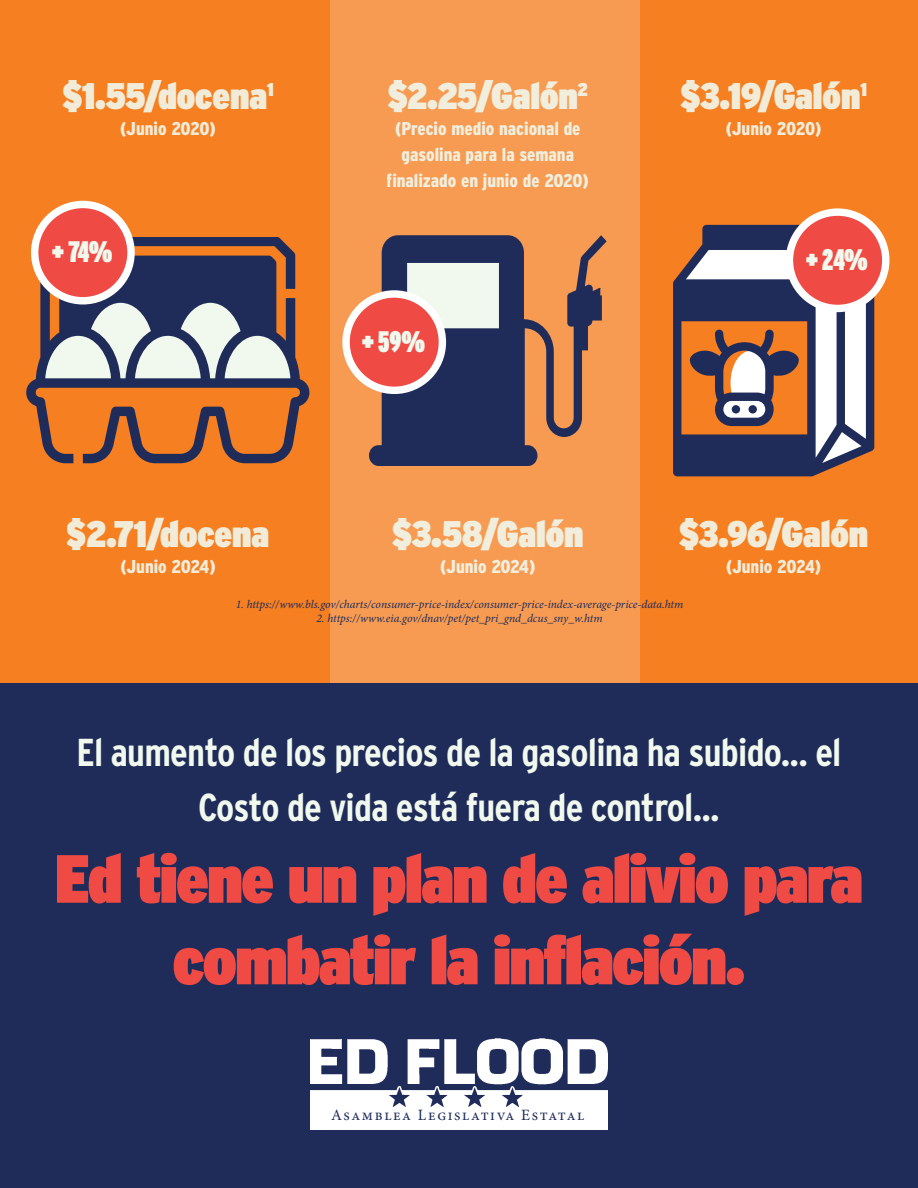
<style>
.page{position:relative;width:918px;height:1188px;background:#fff}
.page>*{position:absolute;margin:0;border:0;box-sizing:border-box;transform-origin:0 0}
.t1{font:900 67.95px/81.6px "Interstate Condensed";letter-spacing:-.02em;color:#ef4b44;text-align:center}
.t2{font:700 38.85px/55.5px "Interstate Condensed";letter-spacing:-.02em;color:#f1f8ed;text-align:center}
.t3{font:900 37.05px "Interstate Condensed";color:#f1f8ed}
.t4{font:900 29.7px "Interstate Compressed";color:#f1f8ed}
.t5{font:900 18.6px/26px "Interstate Condensed";color:#f1f8ed;text-align:center}
.t6{font:15.75px "Minion Pro";letter-spacing:.1em;color:#1f2c5a}
.t7{font:italic 11.7px "Minion Pro";letter-spacing:-.005em;color:#1f2c5a}
</style>
<div class="page">
<div style="left:0;top:628px;width:918px;height:560px;background:#1f2c5a"></div>
<div style="left:0;top:0;width:918px;height:683px;background:#f57f21"></div>
<div style="left:330px;top:0;width:310px;height:683px;background:#f79b52"></div>
<svg style="left:673px;top:225px;width:201px;height:251px"></svg>
<svg style="left:369px;top:235px;width:238px;height:231px;fill:#1f2c5a"></svg>
<svg style="left:27px;top:238px;width:282px;height:225px"></svg>
<svg style="left:45px;top:303px;width:245px;height:75px;background:#a0a5ad"></svg>
<div style="left:35px;top:204px;width:96px;height:97px;background:#ef4b44;border-radius:50%"></div>
<div style="left:31px;top:201px;width:104px;height:103px;border:7px solid #fff;border-radius:50%"></div>
<div style="left:789px;top:212px;width:97px;height:96px;background:#ef4b44;border-radius:50%"></div>
<div style="left:786px;top:208px;width:103px;height:104px;border:7px solid #fff;border-radius:50%"></div>
<img style="left:311px;top:1038px;width:296px;height:92px">
<div style="left:321px;top:1107px;width:276px;height:21px;background:#fff"></div>
<div style="left:346px;top:294px;width:96px;height:96px;background:#ef4b44;border-radius:50%"></div>
<div style="left:342px;top:290px;width:104px;height:104px;border:7px solid #fff;border-radius:50%"></div>
<h3 class="t3" style="left:63px;top:75px;width:212px">$1.55/docena<sup>1</sup></h3>
<h3 class="t5" style="left:120px;top:116px;width:97px">(Junio 2020)</h3>
<h3 class="t3" style="left:388px;top:75px;width:201px">$2.25/Galón<sup>2</sup></h3>
<h3 class="t5" style="left:387px;top:116px;width:204px">(Precio medio nacional de gasolina para la semana finalizado en junio de 2020)</h3>
<h3 class="t3" style="left:680px;top:75px;width:188px">$3.19/Galón<sup>1</sup></h3>
<h3 class="t5" style="left:726px;top:116px;width:97px">(Junio 2020)</h3>
<p class="t4" style="left:52px;top:235px;width:62px">+ 74%</p>
<p class="t4" style="left:806px;top:243px;width:63px">+ 24%</p>
<h3 class="t3" style="left:67px;top:513px;width:204px">$2.71/docena</h3>
<h3 class="t5" style="left:120px;top:554px;width:97px">(Junio 2024)</h3>
<p class="t4" style="left:362px;top:325px;width:65px">+ 59%</p>
<h3 class="t3" style="left:392px;top:513px;width:193px">$3.58/Galón</h3>
<h3 class="t5" style="left:440px;top:554px;width:97px">(Junio 2024)</h3>
<h3 class="t3" style="left:679px;top:513px;width:191px">$3.96/Galón</h3>
<h3 class="t5" style="left:726px;top:554px;width:97px">(Junio 2024)</h3>
<p class="t7" style="left:236px;top:597px;width:449px">1. https://www.bls.gov/charts/consumer-price-index/consumer-price-index-average-price-data.htm</p>
<p class="t7" style="left:316px;top:611px;width:288px">2. https://www.eia.gov/dnav/pet/pet_pri_gnd_dcus_sny_w.htm</p>
<p class="t2" style="left:76px;top:724px;width:767px">El aumento de los precios de la gasolina ha subido... el<br>Costo de vida está fuera de control...</p>
<p class="t1" style="left:55px;top:837px;width:809px">Ed tiene un plan de alivio para combatir la inflación.</p>
<p class="t6" style="left:331px;top:1105px;width:255px">Asamblea Legislativa Estatal</p>
</div>
